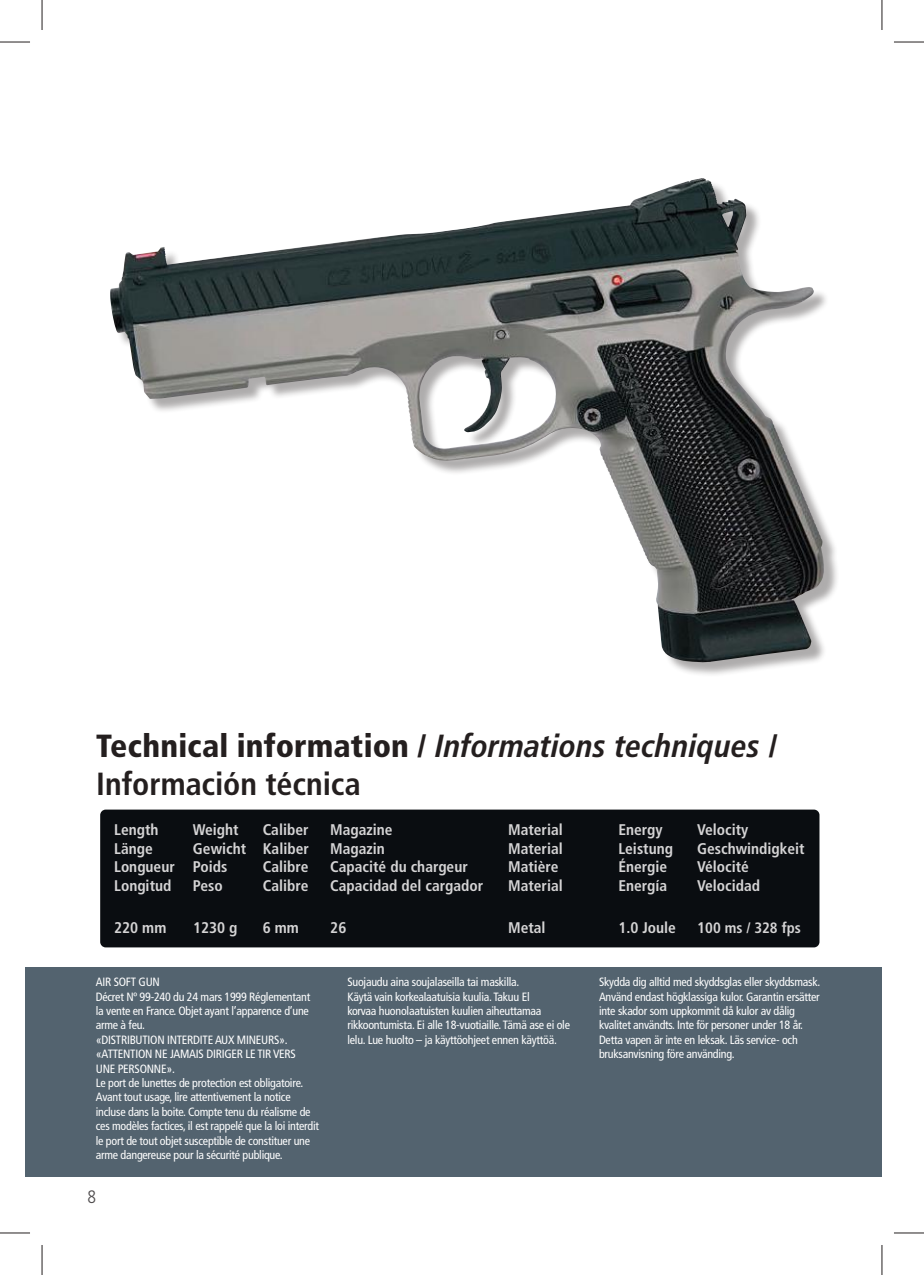
<style>
.page{position:relative;width:924px;height:1275px;background:#fff}
.page>*{position:absolute;margin:0;border:0;box-sizing:border-box;transform-origin:0 0}
.t1{font:900 condensed 32px/38.4px "Frutiger LT Pro";letter-spacing:.005em;color:#241f1f}
.t2{font:300 condensed 18px "Frutiger LT Pro";color:#4e4b4c}
.t3{font:700 condensed 15.4px "Frutiger LT Pro";color:#d5d4d5}
.t4{font:700 condensed 15px "Frutiger LT Pro";color:#d5d4d5}
.t5{font:condensed 12px/14.4px "Frutiger LT Pro";letter-spacing:-.02em;color:#fff}
.s1{font-weight:700;font-style:italic}
.s2{font-weight:700}
.s3{font-size:15.4px}
</style>
<div class="page">
<div style="left:25px;top:966px;width:856px;height:210px;background:#53636f"></div>
<div style="left:100px;top:809px;width:719px;height:138px;background:#0a0d11;border-radius:6px"></div>
<div style="left:113px;top:181px;width:725px;height:496px;background:#241f1f;opacity:.37"></div>
<img style="left:110px;top:178px;width:592px;height:324px">
<hr style="left:0;top:42px;width:30px;height:1px;background:#241f1f">
<hr style="left:893px;top:42px;width:30px;height:1px;background:#241f1f">
<hr style="left:0;top:1232px;width:30px;height:1px;background:#241f1f">
<hr style="left:893px;top:1232px;width:30px;height:1px;background:#241f1f">
<hr style="left:42px;top:0;width:1px;height:30px;background:#241f1f">
<hr style="left:42px;top:1245px;width:1px;height:30px;background:#241f1f">
<hr style="left:881px;top:0;width:1px;height:30px;background:#241f1f">
<hr style="left:881px;top:1245px;width:1px;height:30px;background:#241f1f">
<h1 class="t1" style="left:96px;top:726px;width:683px">Technical information / <span class="s1">Informations techniques</span> /<br><span class="s2">Información técnica</span></h1>
<p class="t3" style="left:114px;top:820px;width:46px">Length</p>
<p class="t3" style="left:193px;top:820px;width:47px">Weight</p>
<p class="t3" style="left:262px;top:820px;width:47px">Caliber</p>
<p class="t3" style="left:330px;top:820px;width:64px">Magazine</p>
<p class="t3" style="left:508px;top:820px;width:56px">Material</p>
<p class="t3" style="left:618px;top:820px;width:46px">Energy</p>
<p class="t3" style="left:696px;top:820px;width:53px">Velocity</p>
<p class="t3" style="left:114px;top:839px;width:40px">Länge</p>
<p class="t3" style="left:193px;top:839px;width:117px">Gewicht Kaliber</p>
<p class="t3" style="left:330px;top:839px;width:56px">Magazin</p>
<p class="t3" style="left:508px;top:839px;width:56px">Material</p>
<p class="t3" style="left:618px;top:839px;width:56px">Leistung</p>
<p class="t3" style="left:696px;top:839px;width:109px">Geschwindigkeit</p>
<p class="t3" style="left:114px;top:858px;width:115px">Longueur Poids</p>
<p class="t3" style="left:262px;top:858px;width:47px">Calibre</p>
<p class="t3" style="left:330px;top:858px;width:139px">Capacité du chargeur</p>
<p class="t3" style="left:508px;top:858px;width:52px">Matière</p>
<p class="t3" style="left:618px;top:858px;width:50px">Énergie</p>
<p class="t3" style="left:697px;top:858px;width:53px">Vélocité</p>
<p class="t3" style="left:114px;top:876px;width:59px">Longitud</p>
<p class="t3" style="left:193px;top:876px;width:31px">Peso</p>
<p class="t3" style="left:263px;top:876px;width:47px">Calibre</p>
<p class="t3" style="left:330px;top:876px;width:154px">Capacidad del cargador</p>
<p class="t3" style="left:508px;top:876px;width:56px">Material</p>
<p class="t3" style="left:618px;top:876px;width:50px">Energía</p>
<p class="t3" style="left:697px;top:876px;width:64px">Velocidad</p>
<p class="t3" style="left:114px;top:919px;width:54px">220 mm</p>
<p class="t3" style="left:193px;top:919px;width:46px">1230 g</p>
<p class="t3" style="left:263px;top:919px;width:38px">6 mm</p>
<p class="t3" style="left:330px;top:919px;width:18px">26</p>
<p class="t3" style="left:508px;top:919px;width:39px">Metal</p>
<p class="t3" style="left:618px;top:919px;width:59px">1.0 Joule</p>
<p class="t4" style="left:697px;top:919px;width:105px"><span class="s3">1</span>00 ms / 328 fps</p>
<p class="t5" style="left:96px;top:975px;width:225px">AIR SOFT GUN<br>Décret Nº 99-240 du 24 mars 1999 Réglementant la vente en France. Objet ayant l’apparence d’une arme à feu.<br>«DISTRIBUTION INTERDITE AUX MINEURS». «ATTENTION NE JAMAIS DIRIGER LE TIR VERS<br>UNE PERSONNE».<br>Le port de lunettes de protection est obligatoire.<br>Avant tout usage, lire attentivement la notice incluse dans la boite. Compte tenu du réalisme de ces modèles factices, il est rappelé que la loi interdit le port de tout objet susceptible de constituer une arme dangereuse pour la sécurité publique.</p>
<p class="t5" style="left:347px;top:975px;width:224px">Suojaudu aina soujalaseilla tai maskilla.<br>Käytä vain korkealaatuisia kuulia. Takuu El<br>korvaa huonolaatuisten kuulien aiheuttamaa rikkoontumista. Ei alle 18-vuotiaille. Tämä ase ei ole lelu. Lue huolto – ja käyttöohjeet ennen käyttöä.</p>
<p class="t5" style="left:598px;top:975px;width:223px">Skydda dig alltid med skyddsglas eller skyddsmask.<br>Använd endast högklassiga kulor. Garantin ersätter inte skador som uppkommit då kulor av dålig kvalitet användts. Inte för personer under 18 år.<br>Detta vapen är inte en leksak. Läs service- och bruksanvisning före använding.</p>
<h2 class="t2" style="left:87px;top:1186px;width:10px">8</h2>
</div>
